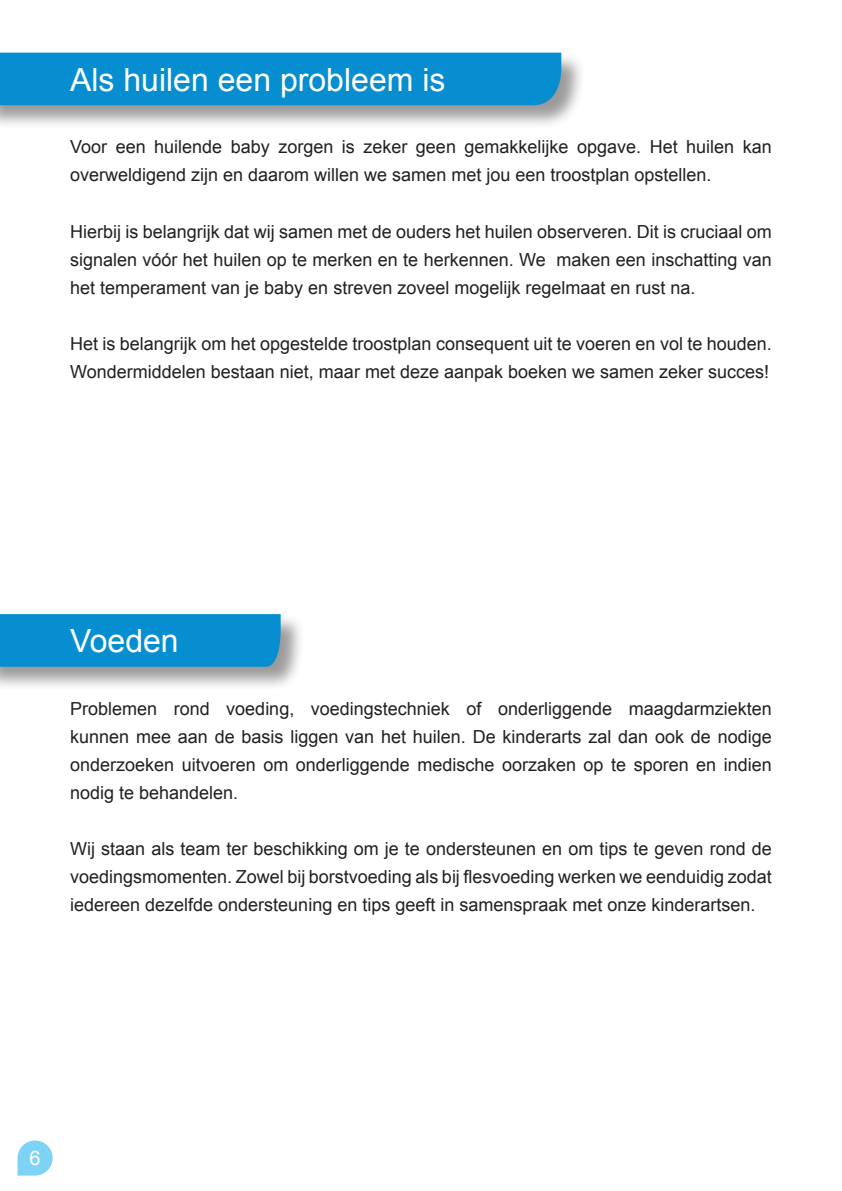
<style>
.page{position:relative;width:842px;height:1191px;background:#fff}
.page>*{position:absolute;margin:0;border:0;box-sizing:border-box;transform-origin:0 0}
._2_1_Titel_balk{font:32px "Arial";color:#fff}
.t1{font:20px "Arial";color:#fff}
._3_1_Bodytekst{font:18px/28px "Arial";color:#231f20;text-align:justify}
</style>
<div class="page">
<svg style="left:18px;top:1140px;width:35px;height:35px"></svg>
<div style="left:0;top:52px;width:586px;height:77px;background:#231f20;opacity:.45"></div>
<div style="left:0;top:53px;width:561px;height:52px;background:#068ed0"></div>
<div style="left:0;top:614px;width:305px;height:77px;background:#231f20;opacity:.45"></div>
<div style="left:0;top:614px;width:281px;height:52px;background:#068ed0"></div>
<p class="_2_1_Titel_balk" style="left:70px;top:58px;width:377px">Als huilen een probleem is</p>
<p class="_3_1_Bodytekst" style="left:70px;top:133px;width:703px">Voor een huilende baby zorgen is zeker geen gemakkelijke opgave. Het huilen kan overweldigend zijn en daarom willen we samen met jou een troostplan opstellen.</p>
<p class="_3_1_Bodytekst" style="left:70px;top:217px;width:703px">Hierbij is belangrijk dat wij samen met de ouders het huilen observeren. Dit is cruciaal om signalen vóór het huilen op te merken en te herkennen. We maken een inschatting van het temperament van je baby en streven zoveel mogelijk regelmaat en rust na.</p>
<p class="_3_1_Bodytekst" style="left:70px;top:329px;width:703px">Het is belangrijk om het opgestelde troostplan consequent uit te voeren en vol te houden.<br>Wondermiddelen bestaan niet, maar met deze aanpak boeken we samen zeker succes!</p>
<p class="_2_1_Titel_balk" style="left:70px;top:620px;width:110px">Voeden</p>
<p class="_3_1_Bodytekst" style="left:70px;top:695px;width:703px">Problemen rond voeding, voedingstechniek of onderliggende maagdarmziekten kunnen mee aan de basis liggen van het huilen. De kinderarts zal dan ook de nodige onderzoeken uitvoeren om onderliggende medische oorzaken op te sporen en indien nodig te behandelen.</p>
<p class="_3_1_Bodytekst" style="left:70px;top:835px;width:703px">Wij staan als team ter beschikking om je te ondersteunen en om tips te geven rond de voedingsmomenten. Zowel bij borstvoeding als bij flesvoeding werken we eenduidig zodat iedereen dezelfde ondersteuning en tips geeft in samenspraak met onze kinderartsen.</p>
<p class="t1" style="left:30px;top:1145px;width:13px">6</p>
</div>
